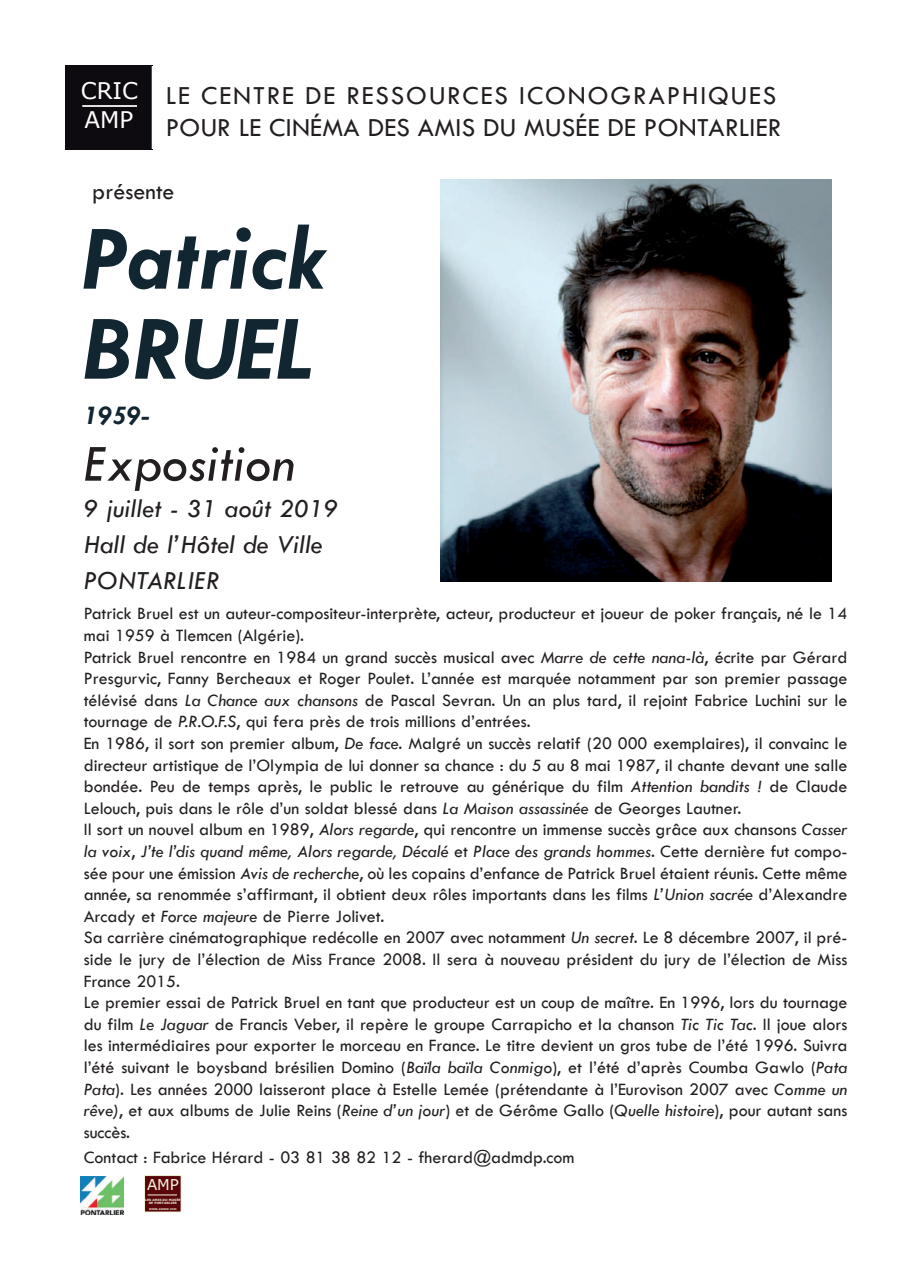
<style>
.page{position:relative;width:910px;height:1280px;background:#fff}
.page>*{position:absolute;margin:0;border:0;box-sizing:border-box;transform-origin:0 0}
.t1{font:italic 700 93px/90px "Tw Cen";color:#122632}
.t2{font:italic 54px "Tw Cen";color:#231f20}
.t3{font:27px/32.4px "Tw Cen";letter-spacing:.07em;color:#231f20}
.t4{font:italic 27px/36px "Tw Cen";color:#231f20}
.t5{font:italic 700 27px "Tw Cen";color:#122632}
.t6{font:24px "Tw Cen";color:#231f20}
.t7{font:22.95px/29.2px "Verdana";color:#fff}
.t8{font:18px/21.6px "Tw Cen";color:#231f20}
.t9{font:15px "Verdana";color:#f4f5db}
.t10{font:7.5px/9px "Verdana";letter-spacing:-.025em;color:#000}
.t11{font:7.5px/9px "Verdana";color:#000}
.t12{font:700 3px/3px "Verdana";color:#f4f5db;text-align:center}
.t13{font:700 2.4px "Verdana";color:#f4f5db}
.s1{font-style:italic}
</style>
<div class="page">
<div style="left:66px;top:65px;width:85px;height:85px;background:#0e0b10"></div>
<hr style="left:82px;top:105px;width:55px;height:2px;background:#fff">
<svg style="left:151px;top:65px;width:1px;height:85px"></svg>
<img style="left:441px;top:180px;width:391px;height:401px">
<svg style="left:81px;top:1214px;width:42px;height:1px"></svg>
<img style="left:81px;top:1176px;width:42px;height:38px">
<div style="left:142px;top:1174px;width:42px;height:42px;background:linear-gradient(to right,#fcfcf4,#fdfdf7)"></div>
<div style="left:145px;top:1175px;width:36px;height:37px;background:#590509"></div>
<div style="left:144px;top:1175px;width:37px;height:37px;border:1px solid #f4f5db"></div>
<svg style="left:148px;top:1195px;width:29px;height:1px"></svg>
<p class="t7" style="left:81px;top:76px;width:59px">CRIC<br>AMP</p>
<p class="t11" style="left:155px;top:89px;width:78px">RESSOURCES<br>ICONOGRAPHIQUES</p>
<h3 class="t3" style="left:166px;top:79px;width:617px">LE CENTRE DE RESSOURCES ICONOGRAPHIQUES<br>POUR LE CINÉMA DES AMIS DU MUSÉE DE PONTARLIER</h3>
<p class="t10" style="left:155px;top:116px;width:79px">DES AMIS DU MUSÉE<br>DE PONTARLIER</p>
<h3 class="t6" style="left:92px;top:177px;width:84px">présente</h3>
<h1 class="t1" style="left:84px;top:212px;width:246px">Patrick<br>BRUEL</h1>
<h3 class="t5" style="left:84px;top:399px;width:67px">1959-</h3>
<h2 class="t2" style="left:84px;top:431px;width:213px">Exposition</h2>
<h3 class="t4" style="left:84px;top:490px;width:257px">9 juillet - 31 août 2019<br>Hall de l’Hôtel de Ville<br>PONTARLIER</h3>
<p class="t8" style="left:84px;top:603px;width:765px">Patrick Bruel est un auteur-compositeur-interprète, acteur, producteur et joueur de poker français, né le 14 mai 1959 à Tlemcen (Algérie).<br>Patrick Bruel rencontre en 1984 un grand succès musical avec <span class="s1">Marre de cette nana-là</span>, écrite par Gérard Presgurvic, Fanny Bercheaux et Roger Poulet. L’année est marquée notamment par son premier passage télévisé dans <span class="s1">La Chance aux chansons</span> de Pascal Sevran. Un an plus tard, il rejoint Fabrice Luchini sur le tournage de <span class="s1">P.R.O.F.S</span>, qui fera près de trois millions d’entrées.<br>En 1986, il sort son premier album, <span class="s1">De face</span>. Malgré un succès relatif (20 000 exemplaires), il convainc le directeur artistique de l’Olympia de lui donner sa chance : du 5 au 8 mai 1987, il chante devant une salle bondée. Peu de temps après, le public le retrouve au générique du film <span class="s1">Attention bandits !</span> de Claude Lelouch, puis dans le rôle d’un soldat blessé dans <span class="s1">La Maison assassinée</span> de Georges Lautner.<br>Il sort un nouvel album en 1989, <span class="s1">Alors regarde</span>, qui rencontre un immense succès grâce aux chansons <span class="s1">Casser la voix</span>, <span class="s1">J’te l’dis quand même, Alors regarde, Décalé</span> et <span class="s1">Place des grands hommes</span>. Cette dernière fut compo&shy;sée pour une émission <span class="s1">Avis de recherche</span>, où les copains d’enfance de Patrick Bruel étaient réunis. Cette même année, sa renommée s’affirmant, il obtient deux rôles importants dans les films <span class="s1">L’Union sacrée</span> d’Alexandre Arcady et <span class="s1">Force majeure</span> de Pierre Jolivet.<br>Sa carrière cinématographique redécolle en 2007 avec notamment <span class="s1">Un secret</span>. Le 8 décembre 2007, il pré&shy;side le jury de l’élection de Miss France 2008. Il sera à nouveau président du jury de l’élection de Miss France 2015.<br>Le premier essai de Patrick Bruel en tant que producteur est un coup de maître. En 1996, lors du tournage du film <span class="s1">Le Jaguar</span> de Francis Veber, il repère le groupe Carrapicho et la chanson <span class="s1">Tic Tic Tac</span>. Il joue alors les intermédiaires pour exporter le morceau en France. Le titre devient un gros tube de l’été 1996. Suivra l’été suivant le boysband brésilien Domino (<span class="s1">Baïla baïla Conmigo</span>), et l’été d’après Coumba Gawlo (<span class="s1">Pata Pata</span>). Les années 2000 laisseront place à Estelle Lemée (prétendante à l’Eurovison 2007 avec <span class="s1">Comme un rêve)</span>, et aux albums de Julie Reins (<span class="s1">Reine d’un jour</span>) et de Gérôme Gallo (<span class="s1">Quelle histoire</span>), pour autant sans succès.</p>
<p class="t8" style="left:84px;top:1146px;width:492px">Contact : Fabrice Hérard - 03 81 38 82 12 - fherard@admdp.com</p>
<p class="t9" style="left:147px;top:1174px;width:33px">AMP</p>
<p class="t12" style="left:145px;top:1198px;width:37px">LES AMIS DU MUSÉE<br>DE PONTARLIER</p>
<p class="t13" style="left:149px;top:1207px;width:29px">WWW.ADMDP.COM</p>
</div>
